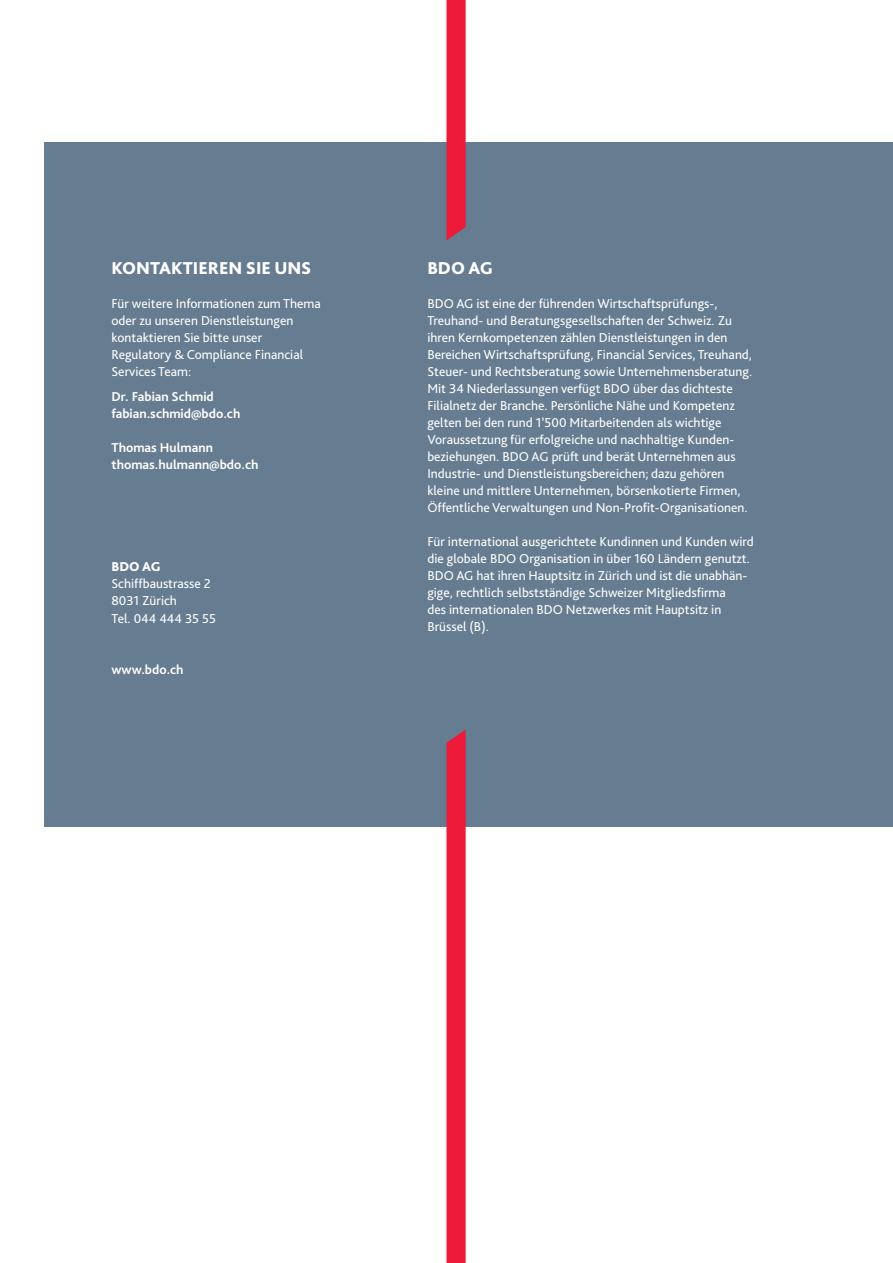
<style>
.page{position:relative;width:893px;height:1263px;background:#fff}
.page>*{position:absolute;margin:0;border:0;box-sizing:border-box;transform-origin:0 0}
.t1{font:800 18px "Bliss Pro";color:#fff}
.t2{font:13.5px/17px "Bliss Pro";color:#fff}
.t3{font:700 13.5px/17px "Bliss Pro";color:#fff}
.t4{font:800 13.5px "Bliss Pro";color:#fff}
</style>
<div class="page">
<div style="left:44px;top:143px;width:848px;height:684px;background:#667c90"></div>
<svg style="left:446px;top:0;width:19px;height:240px;background:#e82040"></svg>
<div style="left:446px;top:730px;width:19px;height:533px;background:#ed1a3a"></div>
<h1 class="t1" style="left:111px;top:261px;width:201px">KONTAKTIEREN SIE UNS</h1>
<p class="t2" style="left:111px;top:296px;width:211px">Für weitere Informationen zum Thema oder zu unseren Dienstleistungen kontaktieren Sie bitte unser<br>Regulatory &amp; Compliance Financial<br>Services Team:</p>
<p class="t3" style="left:111px;top:390px;width:130px">Dr. Fabian Schmid fabian.schmid@bdo.ch</p>
<p class="t3" style="left:111px;top:441px;width:148px">Thomas Hulmann thomas.hulmann@bdo.ch</p>
<p class="t4" style="left:111px;top:562px;width:51px">BDO AG</p>
<p class="t2" style="left:111px;top:577px;width:106px">Schiffbaustrasse 2<br>8031 Zürich<br>Tel. 044 444 35 55</p>
<p class="t3" style="left:111px;top:662px;width:74px">www.bdo.ch</p>
<h1 class="t1" style="left:427px;top:261px;width:67px">BDO AG</h1>
<p class="t2" style="left:427px;top:296px;width:326px">BDO AG ist eine der führenden Wirtschaftsprüfungs-, Treuhand- und Beratungsgesellschaften der Schweiz. Zu ihren Kernkompetenzen zählen Dienstleistungen in den Bereichen Wirtschaftsprüfung, Financial Services, Treuhand, Steuer- und Rechtsberatung sowie Unternehmensberatung.<br>Mit 34 Niederlassungen verfügt BDO über das dichteste Filialnetz der Branche. Persönliche Nähe und Kompetenz gelten bei den rund 1’500 Mitarbeitenden als wichtige Voraussetzung für erfolgreiche und nachhaltige Kunden&shy;beziehungen. BDO AG prüft und berät Unternehmen aus Industrie- und Dienstleistungsbereichen; dazu gehören kleine und mittlere Unternehmen, börsenkotierte Firmen, Öffent liche Verwaltungen und Non-Profit-Organisationen.</p>
<p class="t2" style="left:427px;top:534px;width:328px">Für international ausgerichtete Kundinnen und Kunden wird die globale BDO Organisation in über 160 Ländern genutzt.<br>BDO AG hat ihren Hauptsitz in Zürich und ist die unabhän&shy;gige, rechtlich selbstständige Schweizer Mitgliedsfirma<br>des internationalen BDO Netzwerkes mit Hauptsitz in Brüssel (B).</p>
</div>
